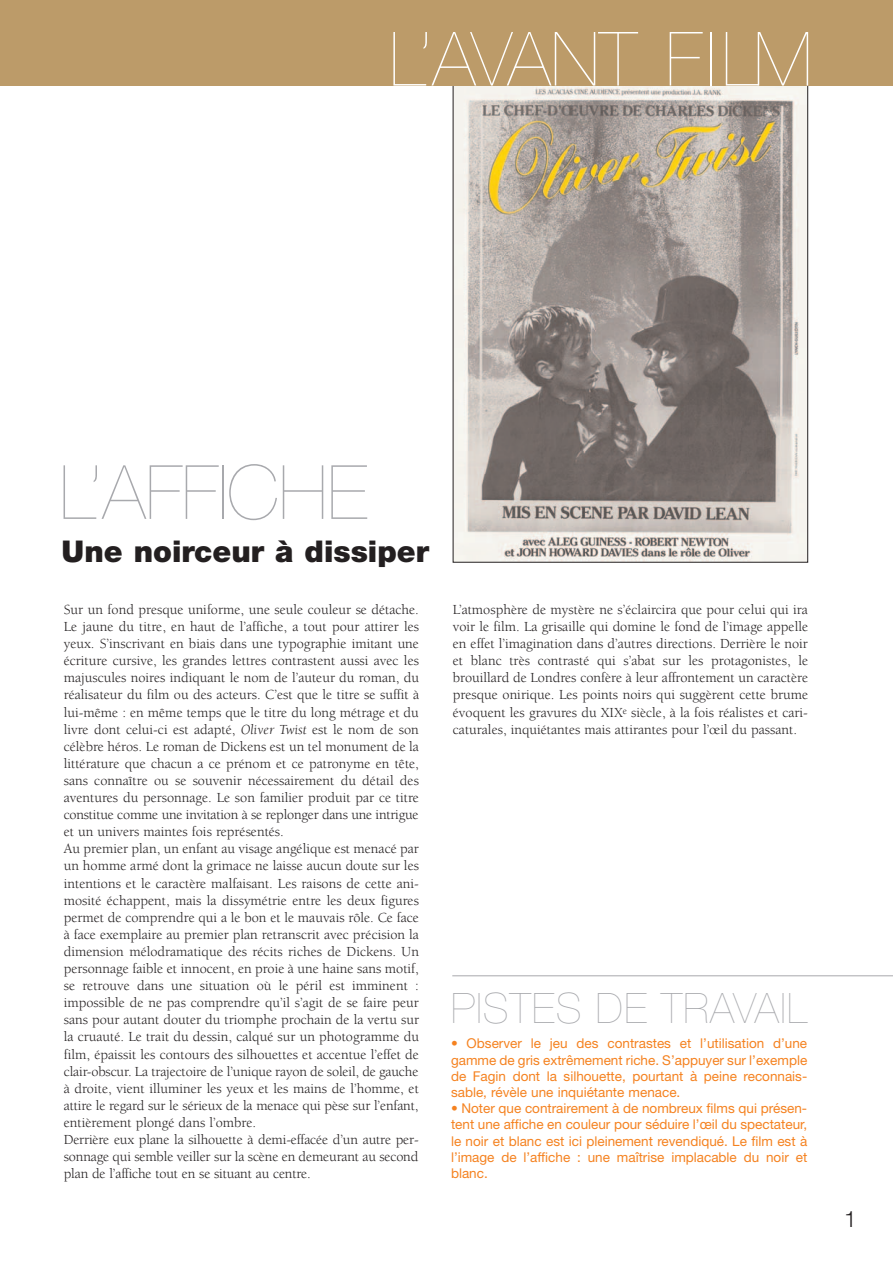
<style>
.page{position:relative;width:893px;height:1263px;background:#fff}
.page>*{position:absolute;margin:0;border:0;box-sizing:border-box;transform-origin:0 0}
.t1{font:200 75px "Helvetica Neue";color:#fff}
.t2{font:200 75px "Helvetica Neue";color:#a8a9ad}
.t3{font:200 42px "Helvetica Neue";letter-spacing:.03em;color:#a8a9ad}
.t4{font:900 30px "Helvetica Neue";color:#231f20}
.t5{font:300 22.5px "Helvetica Neue";color:#231f20}
.t6{font:14.25px/17.1px "Berkeley";color:#231f20}
.t7{font:13.5px/16.2px "Helvetica Neue";color:#f58220;text-align:justify}
.s1{font-style:italic}
</style>
<div class="page">
<hr style="left:452px;top:975px;width:441px;height:1px;background:#a8a9ad">
<img style="left:455px;top:86px;width:351px;height:474px">
<div style="left:0;top:0;width:893px;height:86px;background:#bc9b69"></div>
<h1 class="t1" style="left:389px;top:32px;width:424px">L’AVANT FILM</h1>
<h1 class="t2" style="left:59px;top:465px;width:310px">L’AFFICHE</h1>
<h3 class="t4" style="left:62px;top:541px;width:369px">Une noirceur à dissiper</h3>
<p class="t6" style="left:64px;top:602px;width:357px">Sur un fond presque uniforme, une seule couleur se détache.<br>Le jaune du titre, en haut de l’affiche, a tout pour attirer les yeux. S’inscrivant en biais dans une typographie imitant une écriture cursive, les grandes lettres contrastent aussi avec les majuscules noires indiquant le nom de l’auteur du roman, du réalisateur du film ou des acteurs. C’est que le titre se suffit à lui-même : en même temps que le titre du long métrage et du livre dont celui-ci est adapté, <span class="s1">Oliver Twist</span> est le nom de son célèbre héros. Le roman de Dickens est un tel monument de la littérature que chacun a ce prénom et ce patronyme en tête, sans connaître ou se souvenir nécessairement du détail des aventures du personnage. Le son familier produit par ce titre constitue comme une invitation à se replonger dans une intrigue et un univers maintes fois représentés.<br>Au premier plan, un enfant au visage angélique est menacé par un homme armé dont la grimace ne laisse aucun doute sur les intentions et le caractère malfaisant. Les raisons de cette ani&shy;mosité échappent, mais la dissymétrie entre les deux figures permet de comprendre qui a le bon et le mauvais rôle. Ce face à face exemplaire au premier plan retranscrit avec précision la dimension mélodramatique des récits riches de Dickens. Un personnage faible et innocent, en proie à une haine sans motif, se retrouve dans une situation où le péril est imminent : impossible de ne pas comprendre qu’il s’agit de se faire peur sans pour autant douter du triomphe prochain de la vertu sur la cruauté. Le trait du dessin, calqué sur un photogramme du film, épaissit les contours des silhouettes et accentue l’effet de clair-obscur. La trajectoire de l’unique rayon de soleil, de gauche à droite, vient illuminer les yeux et les mains de l’homme, et attire le regard sur le sérieux de la menace qui pèse sur l’enfant, entièrement plongé dans l’ombre.<br>Derrière eux plane la silhouette à demi-effacée d’un autre per&shy;sonnage qui semble veiller sur la scène en demeurant au second plan de l’affiche tout en se situant au centre.</p>
<p class="t6" style="left:453px;top:602px;width:357px;text-align:justify">L’atmosphère de mystère ne s’éclaircira que pour celui qui ira voir le film. La grisaille qui domine le fond de l’image appelle en effet l’imagination dans d’autres directions. Derrière le noir et blanc très contrasté qui s’abat sur les protagonistes, le brouillard de Londres confère à leur affrontement un caractère presque onirique. Les points noirs qui suggèrent cette brume évoquent les gravures du XIX<sup>e</sup> siècle, à la fois réalistes et cari&shy;caturales, inquiétantes mais attirantes pour l’œil du passant.</p>
<h2 class="t3" style="left:451px;top:993px;width:358px">PISTES DE TRAVAIL</h2>
<p class="t7" style="left:451px;top:1037px;width:358px">• Observer le jeu des contrastes et l’utilisation d’une gamme de gris extrêmement riche. S’appuyer sur l’exemple de Fagin dont la silhouette, pourtant à peine reconnais&shy;sable, révèle une inquiétante menace.</p>
<p class="t7" style="left:451px;top:1101px;width:358px">• Noter que contrairement à de nombreux films qui présen&shy;tent une affiche en couleur pour séduire l’œil du spectateur, le noir et blanc est ici pleinement revendiqué. Le film est à l’image de l’affiche : une maîtrise implacable du noir et blanc.</p>
<h3 class="t5" style="left:844px;top:1211px;width:14px">1</h3>
</div>
